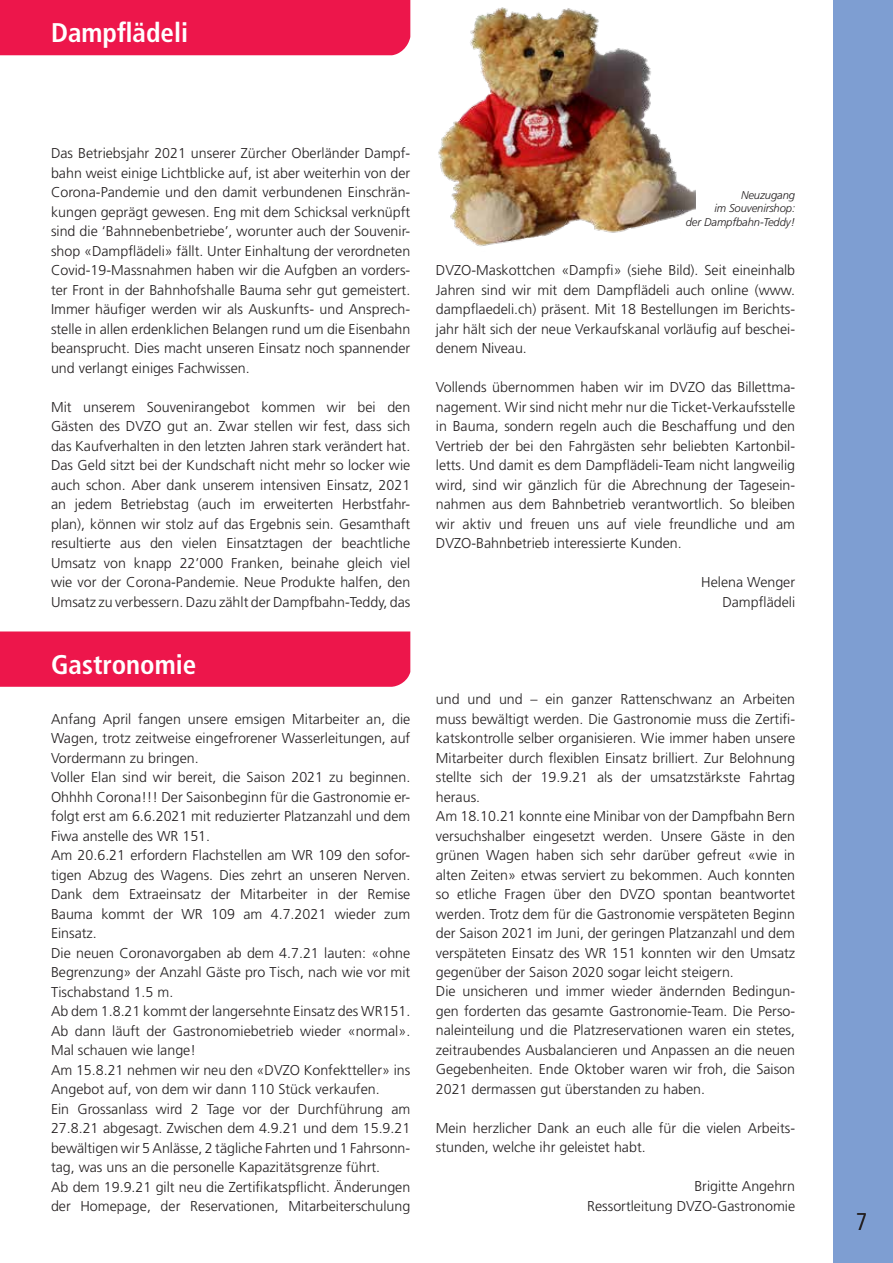
<style>
.page{position:relative;width:893px;height:1263px;background:#fff}
.page>*{position:absolute;margin:0;border:0;box-sizing:border-box;transform-origin:0 0}
.t1{font:700 condensed 27px "Frutiger";color:#fff}
.t2{font:300 condensed 24px "Frutiger";color:#231f20}
.t3{font:300 14.25px/19.5px "Frutiger";color:#231f20;text-align:justify}
.t4{font:italic 300 11.25px/13.5px "Frutiger";letter-spacing:-.01em;color:#231f20;text-align:right}
</style>
<div class="page">
<div style="left:833px;top:0;width:60px;height:1263px;background:#7e9ed2"></div>
<div style="left:0;top:0;width:410px;height:55px;background:#ed164b"></div>
<div style="left:0;top:631px;width:410px;height:56px;background:#ed164b"></div>
<img style="left:438px;top:7px;width:258px;height:239px">
<h1 class="t1" style="left:51px;top:17px;width:139px">Dampflädeli</h1>
<p class="t3" style="left:51px;top:144px;width:361px">Das Betriebsjahr 2021 unserer Zürcher Oberländer Dampf&shy;bahn weist einige Lichtblicke auf, ist aber weiterhin von der Corona-Pandemie und den damit verbundenen Einschrän&shy;kungen geprägt gewesen. Eng mit dem Schicksal verknüpft sind die ‘Bahnnebenbetriebe’, worunter auch der Souvenir&shy;shop «Dampflädeli» fällt. Unter Einhaltung der verordneten Covid-19-Massnahmen haben wir die Aufgben an vorders&shy;ter Front in der Bahnhofshalle Bauma sehr gut gemeistert.<br>Immer häufiger werden wir als Auskunfts- und Ansprech&shy;stelle in allen erdenklichen Belangen rund um die Eisenbahn beansprucht. Dies macht unseren Einsatz noch spannender und verlangt einiges Fachwissen.</p>
<p class="t3" style="left:51px;top:397px;width:361px">Mit unserem Souvenirangebot kommen wir bei den Gästen des DVZO gut an. Zwar stellen wir fest, dass sich das Kaufverhalten in den letzten Jahren stark verändert hat.<br>Das Geld sitzt bei der Kundschaft nicht mehr so locker wie auch schon. Aber dank unserem intensiven Einsatz, 2021 an jedem Betriebstag (auch im erweiterten Herbstfahr&shy;plan), können wir stolz auf das Ergebnis sein. Gesamthaft resultierte aus den vielen Einsatztagen der beachtliche Umsatz von knapp 22’000 Franken, beinahe gleich viel wie vor der Corona-Pandemie. Neue Produkte halfen, den Umsatz zu verbessern. Dazu zählt der Dampfbahn-Teddy, das</p>
<h1 class="t1" style="left:51px;top:648px;width:147px">Gastronomie</h1>
<p class="t3" style="left:51px;top:709px;width:361px;text-align:left">Anfang April fangen unsere emsigen Mitarbeiter an, die Wagen, trotz zeitweise eingefrorener Wasserleitungen, auf Vordermann zu bringen.<br>Voller Elan sind wir bereit, die Saison 2021 zu beginnen.<br>Ohhhh Corona!!! Der Saisonbeginn für die Gastronomie er&shy;folgt erst am 6.6.2021 mit reduzierter Platzanzahl und dem Fiwa anstelle des WR 151.<br>Am 20.6.21 erfordern Flachstellen am WR 109 den sofor&shy;tigen Abzug des Wagens. Dies zehrt an unseren Nerven.<br>Dank dem Extraeinsatz der Mitarbeiter in der Remise Bauma kommt der WR 109 am 4.7.2021 wieder zum Einsatz.<br>Die neuen Coronavorgaben ab dem 4.7.21 lauten: «ohne Begrenzung» der Anzahl Gäste pro Tisch, nach wie vor mit Tischabstand 1.5 m.<br>Ab dem 1.8.21 kommt der langersehnte Einsatz des WR151.<br>Ab dann läuft der Gastronomiebetrieb wieder «normal».<br>Mal schauen wie lange!<br>Am 15.8.21 nehmen wir neu den «DVZO Konfektteller» ins Angebot auf, von dem wir dann 110 Stück verkaufen.<br>Ein Grossanlass wird 2 Tage vor der Durchführung am 27.8.21 abgesagt. Zwischen dem 4.9.21 und dem 15.9.21 bewältigen wir 5 Anlässe, 2 tägliche Fahrten und 1 Fahrsonn&shy;tag, was uns an die personelle Kapazitätsgrenze führt.<br>Ab dem 19.9.21 gilt neu die Zertifikatspflicht. Änderungen der Homepage, der Reservationen, Mitarbeiterschulung</p>
<p class="t4" style="left:686px;top:188px;width:111px">Neuzugang<br>im Souvenirshop:<br>der Dampfbahn-Teddy!</p>
<p class="t3" style="left:436px;top:261px;width:361px">DVZO-Maskottchen «Dampfi» (siehe Bild). Seit eineinhalb Jahren sind wir mit dem Dampflädeli auch online (www. dampflaedeli.ch) präsent. Mit 18 Bestellungen im Berichts&shy;jahr hält sich der neue Verkaufskanal vorläufig auf beschei&shy;denem Niveau.</p>
<p class="t3" style="left:436px;top:378px;width:361px">Vollends übernommen haben wir im DVZO das Billettma&shy;nagement. Wir sind nicht mehr nur die Ticket-Verkaufsstelle in Bauma, sondern regeln auch die Beschaffung und den Vertrieb der bei den Fahrgästen sehr beliebten Kartonbil&shy;letts. Und damit es dem Dampflädeli-Team nicht langweilig wird, sind wir gänzlich für die Abrechnung der Tagesein&shy;nahmen aus dem Bahnbetrieb verantwortlich. So bleiben wir aktiv und freuen uns auf viele freundliche und am DVZO-Bahnbetrieb interessierte Kunden.</p>
<p class="t3" style="left:701px;top:573px;width:95px;text-align:right">Helena Wenger<br>Dampflädeli</p>
<p class="t3" style="left:436px;top:689px;width:361px;text-align:left">und und und – ein ganzer Rattenschwanz an Arbeiten muss bewältigt werden. Die Gastronomie muss die Zertifi&shy;katskontrolle selber organisieren. Wie immer haben unsere Mitarbeiter durch flexiblen Einsatz brilliert. Zur Belohnung stellte sich der 19.9.21 als der umsatzstärkste Fahrtag heraus.<br>Am 18.10.21 konnte eine Minibar von der Dampfbahn Bern versuchshalber eingesetzt werden. Unsere Gäste in den grünen Wagen haben sich sehr darüber gefreut «wie in alten Zeiten» etwas serviert zu bekommen. Auch konnten so etliche Fragen über den DVZO spontan beantwortet werden. Trotz dem für die Gastronomie verspäteten Beginn der Saison 2021 im Juni, der geringen Platzanzahl und dem verspäteten Einsatz des WR 151 konnten wir den Umsatz gegenüber der Saison 2020 sogar leicht steigern.<br>Die unsicheren und immer wieder ändernden Bedingun&shy;gen forderten das gesamte Gastronomie-Team. Die Perso&shy;naleinteilung und die Platzreservationen waren ein stetes, zeitraubendes Ausbalancieren und Anpassen an die neuen Gegebenheiten. Ende Oktober waren wir froh, die Saison 2021 dermassen gut überstanden zu haben.</p>
<p class="t3" style="left:436px;top:1118px;width:361px">Mein herzlicher Dank an euch alle für die vielen Arbeits&shy;stunden, welche ihr geleistet habt.</p>
<p class="t3" style="left:587px;top:1177px;width:209px;text-align:right">Brigitte Angehrn<br>Ressortleitung DVZO-Gastronomie</p>
<h2 class="t2" style="left:856px;top:1208px;width:13px">7</h2>
</div>
